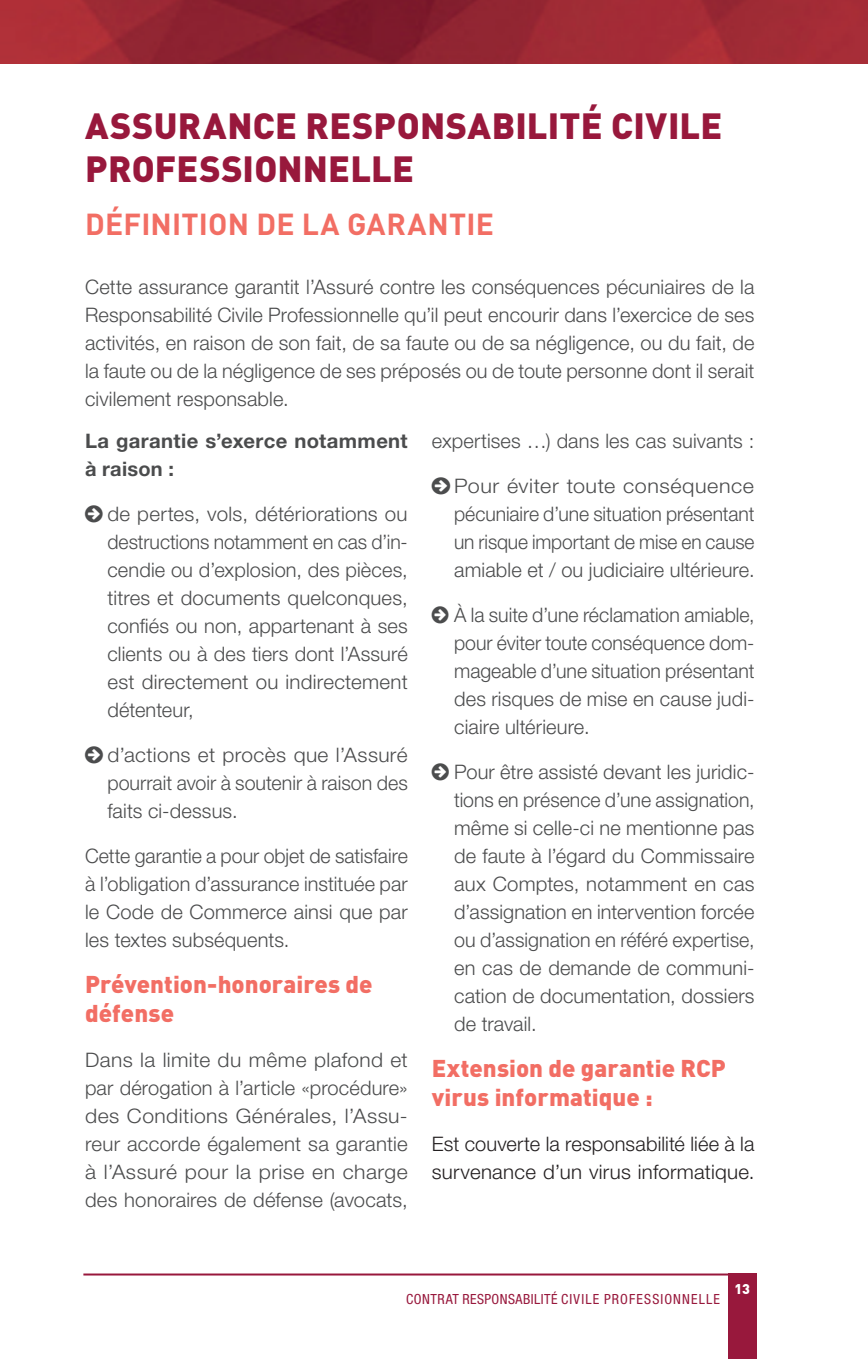
<style>
.page{position:relative;width:868px;height:1361px;background:#fff}
.page>*{position:absolute;margin:0;border:0;box-sizing:border-box;transform-origin:0 0}
.style_courant{font:900 36px/43.2px "DIN Pro";letter-spacing:.005em;color:#98183c}
.style_courant-2{font:700 30px "DIN Pro";letter-spacing:.005em;color:#f26e64}
.style_courant-3{font:900 24px/28.8px "DIN Pro";color:#f26e64}
.style_courant-4{font:300 20px/28px "Helvetica Neue LT Std";letter-spacing:.005em;color:#4b4c4d;text-align:justify}
.style_courant-5{font:300 20px/28px "Helvetica Neue LT Std";letter-spacing:.005em;color:#4b4c4d;text-align:justify;scale:1.05 1}
.style_courant-6{font:300 20px/28px "Helvetica Neue LT Std";letter-spacing:.005em;color:#4b4c4d;text-align:justify;scale:1.07 1}
.style_courant-7{font:300 20px/28px "Helvetica Neue LT Std";letter-spacing:.005em;color:#4b4c4d;text-align:justify;scale:1.04 1}
.style_courant-8{font:300 20px/28px "Helvetica Neue LT Std";letter-spacing:.01em;color:#231f20}
.style_courant-9{font:700 20px/28px "Helvetica Neue LT Std";letter-spacing:.02em;color:#4b4c4d}
.t1{font:condensed 14px "Helvetica Neue LT Std";letter-spacing:.07em;color:#98183c}
.t2{font:900 14px "DIN Pro";color:#fff}
</style>
<div class="page">
<div style="left:728px;top:1273px;width:28px;height:86px;background:#98183c"></div>
<hr style="left:83px;top:1273px;width:673px;height:2px;background:#98183c">
<img style="left:0;top:0;width:867px;height:64px">
<p class="style_courant" style="left:85px;top:100px;width:638px">ASSURANCE RESPONSABILITÉ CIVILE<br>PROFESSIONNELLE</p>
<p class="style_courant-2" style="left:85px;top:199px;width:410px">DÉFINITION DE LA GARANTIE</p>
<p class="style_courant-4" style="left:85px;top:272px;width:671px">Cette assurance garantit l’Assuré contre les conséquences pécuniaires de la Responsabilité Civile Professionnelle qu’il peut encourir dans l’exercice de ses activités, en raison de son fait, de sa faute ou de sa négligence, ou du fait, de la faute ou de la négligence de ses préposés ou de toute personne dont il serait civilement responsable.</p>
<p class="style_courant-9" style="left:85px;top:426px;width:324px">La garantie s’exerce notamment à raison :</p>
<p class="style_courant-4" style="left:107px;top:499px;width:302px">de pertes, vols, détériorations ou destructions notamment en cas d’in&shy;cendie ou d’explosion, des pièces, titres et documents quelconques, confiés ou non, appartenant à ses clients ou à des tiers dont l’Assuré est directement ou indirectement détenteur,</p>
<p class="style_courant-7" style="left:107px;top:740px;width:290px">d’actions et procès que l’Assuré pourrait avoir à soutenir à raison des faits ci-dessus.</p>
<p class="style_courant-4" style="left:85px;top:841px;width:324px">Cette garantie a pour objet de satisfaire à l’obligation d’assurance instituée par le Code de Commerce ainsi que par les textes subséquents.</p>
<p class="style_courant-3" style="left:85px;top:967px;width:289px">Prévention-honoraires de défense</p>
<p class="style_courant-5" style="left:85px;top:1045px;width:309px">Dans la limite du même plafond et par dérogation à l’article «procédure» des Conditions Générales, l’Assu&shy;reur accorde également sa garantie à l’Assuré pour la prise en charge des honoraires de défense (avocats,</p>
<p class="style_courant-4" style="left:432px;top:426px;width:324px">expertises …) dans les cas suivants :</p>
<p class="style_courant-6" style="left:454px;top:471px;width:282px">Pour éviter toute conséquence pécuniaire d’une situation présentant un risque important de mise en cause amiable et / ou judiciaire ultérieure.</p>
<p class="style_courant-4" style="left:454px;top:600px;width:302px">À la suite d’une réclamation amiable, pour éviter toute conséquence dom&shy;mageable d’une situation présentant des risques de mise en cause judi&shy;ciaire ultérieure.</p>
<p class="style_courant-4" style="left:454px;top:757px;width:302px">Pour être assisté devant les juridic&shy;tions en présence d’une assignation, même si celle-ci ne mentionne pas de faute à l’égard du Commissaire aux Comptes, notamment en cas d’assignation en intervention forcée ou d’assignation en référé expertise, en cas de demande de communi&shy;cation de documentation, dossiers de travail.</p>
<p class="style_courant-3" style="left:432px;top:1051px;width:295px">Extension de garantie RCP virus informatique :</p>
<p class="style_courant-8" style="left:432px;top:1129px;width:324px">Est couverte la responsabilité liée à la survenance d’un virus informatique.</p>
<p class="t1" style="left:406px;top:1291px;width:315px">CONTRAT RESPONSABILITÉ CIVILE PROFESSIONNELLE</p>
<p class="t2" style="left:734px;top:1277px;width:17px">13</p>
</div>
